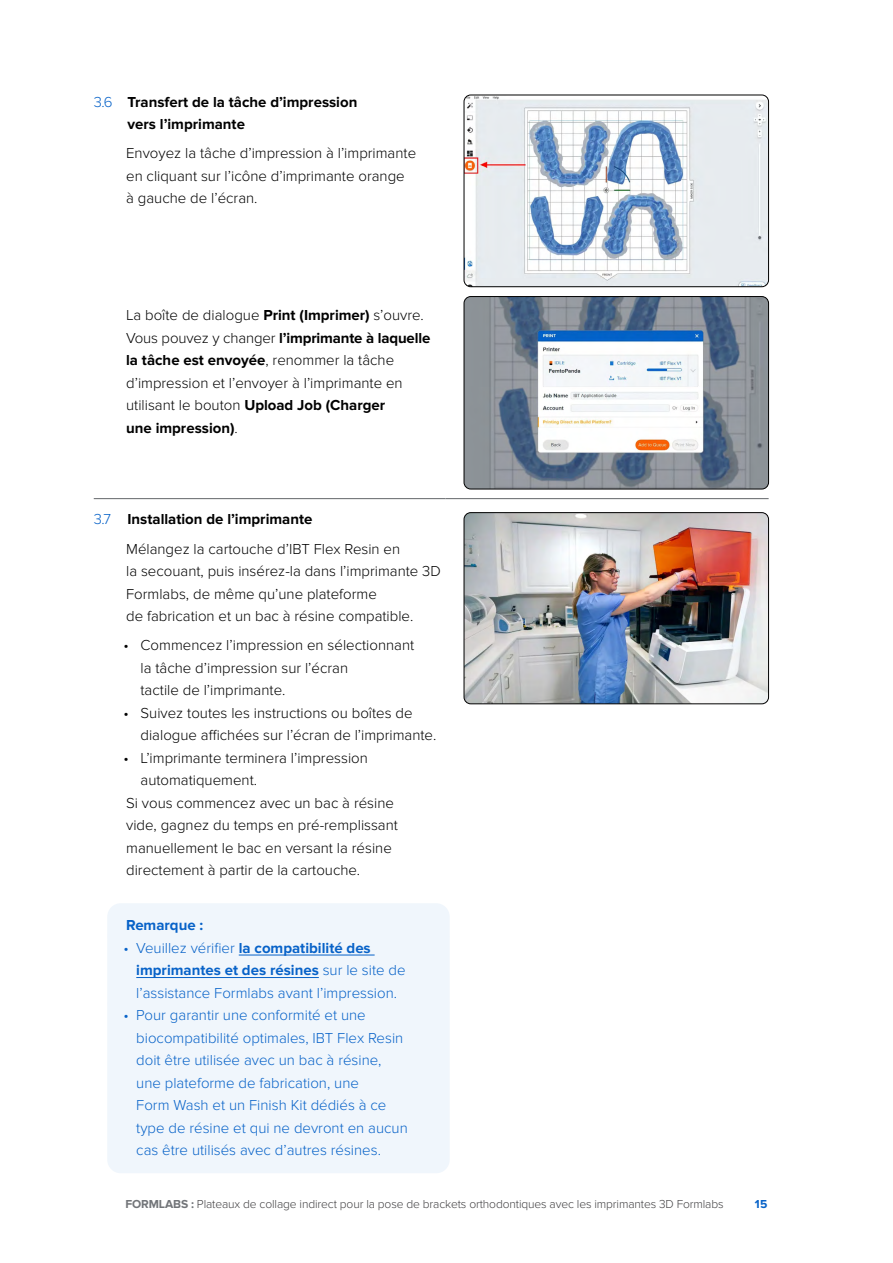
<style>
.page{position:relative;width:893px;height:1263px;background:#fff}
.page>*{position:absolute;margin:0;border:0;box-sizing:border-box;transform-origin:0 0}
.t1{font:300 15px/22.5px "Proxima Nova";color:#000}
.t2{font:300 15px/22.5px "Proxima Nova";color:#0762c8}
.t3{font:700 15px/22.5px "Proxima Nova";color:#000}
.t4{font:700 15px "Proxima Nova";color:#0762c8}
.t5{font:300 12px "Proxima Nova";letter-spacing:-.01em;color:#414042}
.t6{font:700 12px "Proxima Nova";color:#0762c8}
.s1{font-weight:300;color:#0762c8}
.s2{font-weight:700}
.s3{color:#0762c8}
.s4{font-weight:700;color:#727579}
</style>
<div class="page">
<hr style="left:94px;top:498px;width:351px;height:1px;background:#63666a">
<hr style="left:445px;top:498px;width:324px;height:1px;background:#63666a">
<img style="left:464px;top:95px;width:304px;height:192px">
<div style="left:464px;top:95px;width:305px;height:192px;border:1px solid #000;border-radius:7px"></div>
<img style="left:464px;top:297px;width:304px;height:192px">
<div style="left:464px;top:296px;width:305px;height:193px;border:1px solid #000;border-radius:7px"></div>
<div style="left:107px;top:903px;width:343px;height:45px;background:#f0f6fc;border-radius:14px"></div>
<div style="left:107px;top:926px;width:343px;height:90px;background:#f0f6fc;border-radius:14px"></div>
<hr style="left:239px;top:955px;width:136px;height:1px;background:#0762c8">
<hr style="left:136px;top:977px;width:183px;height:1px;background:#0762c8">
<div style="left:107px;top:993px;width:343px;height:180px;background:#f0f6fc;border-radius:14px"></div>
<img style="left:464px;top:513px;width:304px;height:191px">
<div style="left:464px;top:512px;width:305px;height:192px;border:1px solid #000;border-radius:7px"></div>
<p class="t3" style="left:128px;top:91px;width:231px;text-indent:-34px"><span class="s1">3.6</span> Transfert de la tâche d’impression vers l’imprimante</p>
<p class="t1" style="left:126px;top:142px;width:292px">Envoyez la tâche d’impression à l’imprimante en cliquant sur l’icône d’imprimante orange à gauche de l’écran.</p>
<p class="t1" style="left:126px;top:304px;width:306px">La boîte de dialogue <span class="s2">Print (Imprimer)</span> s’ouvre.<br>Vous pouvez y changer <span class="s2">l’imprimante à laquelle la tâche est envoyée</span>, renommer la tâche d’impression et l’envoyer à l’imprimante en utilisant le bouton <span class="s2">Upload Job (Charger<br>une impression)</span>.</p>
<p class="t1" style="left:126px;top:505px;width:276px;line-height:29.2px;text-indent:-32px"><span class="s3">3.7</span> <span class="s2">Installation de l’imprimante<br></span>Mélangez la cartouche d’IBT Flex Resin en</p>
<p class="t1" style="left:126px;top:560px;width:316px">la secouant, puis insérez-la dans l’imprimante 3D<br>Formlabs, de même qu’une plateforme<br>de fabrication et un bac à résine compatible.</p>
<p class="t1" style="left:141px;top:634px;width:275px;text-indent:-17px">• Commencez l’impression en sélectionnant la tâche d’impression sur l’écran<br>tactile de l’imprimante.</p>
<p class="t1" style="left:141px;top:702px;width:297px;text-indent:-17px">• Suivez toutes les instructions ou boîtes de dialogue affichées sur l’écran de l’imprimante.</p>
<p class="t1" style="left:124px;top:747px;width:246px">• L’imprimante terminera l’impression</p>
<p class="t1" style="left:141px;top:769px;width:118px">automatiquement.</p>
<p class="t1" style="left:126px;top:792px;width:269px">Si vous commencez avec un bac à résine</p>
<p class="t1" style="left:126px;top:814px;width:273px">vide, gagnez du temps en pré-remplissant</p>
<p class="t1" style="left:126px;top:837px;width:267px">manuellement le bac en versant la résine</p>
<p class="t1" style="left:126px;top:859px;width:236px">directement à partir de la cartouche.</p>
<p class="t4" style="left:126px;top:916px;width:79px">Remarque :</p>
<p class="t2" style="left:136px;top:936px;width:271px;text-indent:-13px">• Veuillez vérifier <span class="s2">la compatibilité des imprimantes et des résines</span> sur le site de l’assistance Formlabs avant l’impression.</p>
<p class="t2" style="left:136px;top:1004px;width:273px;text-indent:-13px">• Pour garantir une conformité et une biocompatibilité optimales, IBT Flex Resin doit être utilisée avec un bac à résine, une plateforme de fabrication, une<br>Form Wash et un Finish Kit dédiés à ce type de résine et qui ne devront en aucun cas être utilisés avec d’autres résines.</p>
<p class="t5" style="left:125px;top:1197px;width:600px"><span class="s4">FORMLABS :</span> Plateaux de collage indirect pour la pose de brackets orthodontiques avec les imprimantes 3D Formlabs</p>
<p class="t6" style="left:755px;top:1197px;width:14px">15</p>
</div>
